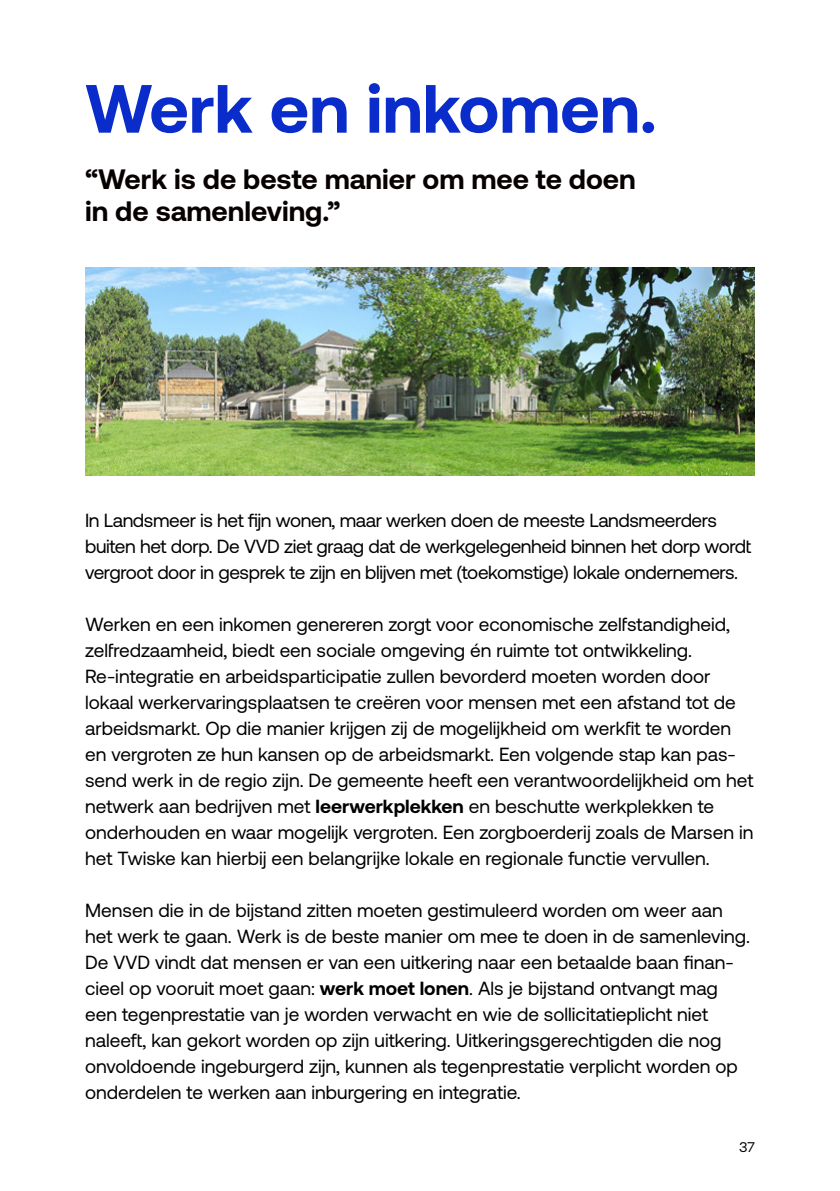
<style>
.page{position:relative;width:840px;height:1191px;background:#fff}
.page>*{position:absolute;margin:0;border:0;box-sizing:border-box;transform-origin:0 0}
.t1{font:700 68px "Aeonik";color:#0a2cca}
.t2{font:700 28px/32px "Aeonik";color:#070001}
.t3{font:19px/26px "Aeonik";color:#000}
.t4{font:19px/26px "Aeonik";letter-spacing:-.02em;color:#000}
.t5{font:14px "Aeonik";color:#000}
.s1{font-weight:700}
</style>
<div class="page">
<img style="left:85px;top:267px;width:669px;height:208px">
<h1 class="t1" style="left:85px;top:70px;width:572px">Werk en inkomen.</h1>
<h2 class="t2" style="left:85px;top:163px;width:551px">“Werk is de beste manier om mee te doen in de samenleving.”</h2>
<p class="t4" style="left:85px;top:507px;width:667px">In Landsmeer is het fijn wonen, maar werken doen de meeste Landsmeerders buiten het dorp. De VVD ziet graag dat de werkgelegenheid binnen het dorp wordt vergroot door in gesprek te zijn en blijven met (toekomstige) lokale ondernemers.</p>
<p class="t3" style="left:85px;top:611px;width:669px">Werken en een inkomen genereren zorgt voor economische zelfstandigheid, zelfredzaamheid, biedt een sociale omgeving én ruimte tot ontwikkeling.<br>Re-integratie en arbeidsparticipatie zullen bevorderd moeten worden door lokaal werkervaringsplaatsen te creëren voor mensen met een afstand tot de arbeidsmarkt. Op die manier krijgen zij de mogelijkheid om werkfit te worden en vergroten ze hun kansen op de arbeidsmarkt. Een volgende stap kan pas&shy;send werk in de regio zijn. De gemeente heeft een verantwoordelijkheid om het netwerk aan bedrijven met <span class="s1">leerwerkplekken</span> en beschutte werkplekken te onderhouden en waar mogelijk vergroten. Een zorgboerderij zoals de Marsen in het Twiske kan hierbij een belangrijke lokale en regionale functie vervullen.</p>
<p class="t3" style="left:85px;top:897px;width:666px">Mensen die in de bijstand zitten moeten gestimuleerd worden om weer aan het werk te gaan. Werk is de beste manier om mee te doen in de samenleving.<br>De VVD vindt dat mensen er van een uitkering naar een betaalde baan finan&shy;cieel op vooruit moet gaan: <span class="s1">werk moet lonen</span>. Als je bijstand ontvangt mag een tegenprestatie van je worden verwacht en wie de sollicitatieplicht niet naleeft, kan gekort worden op zijn uitkering. Uitkeringsgerechtigden die nog onvoldoende ingeburgerd zijn, kunnen als tegenprestatie verplicht worden op onderdelen te werken aan inburgering en integratie.</p>
<p class="t5" style="left:738px;top:1139px;width:17px">37</p>
</div>
